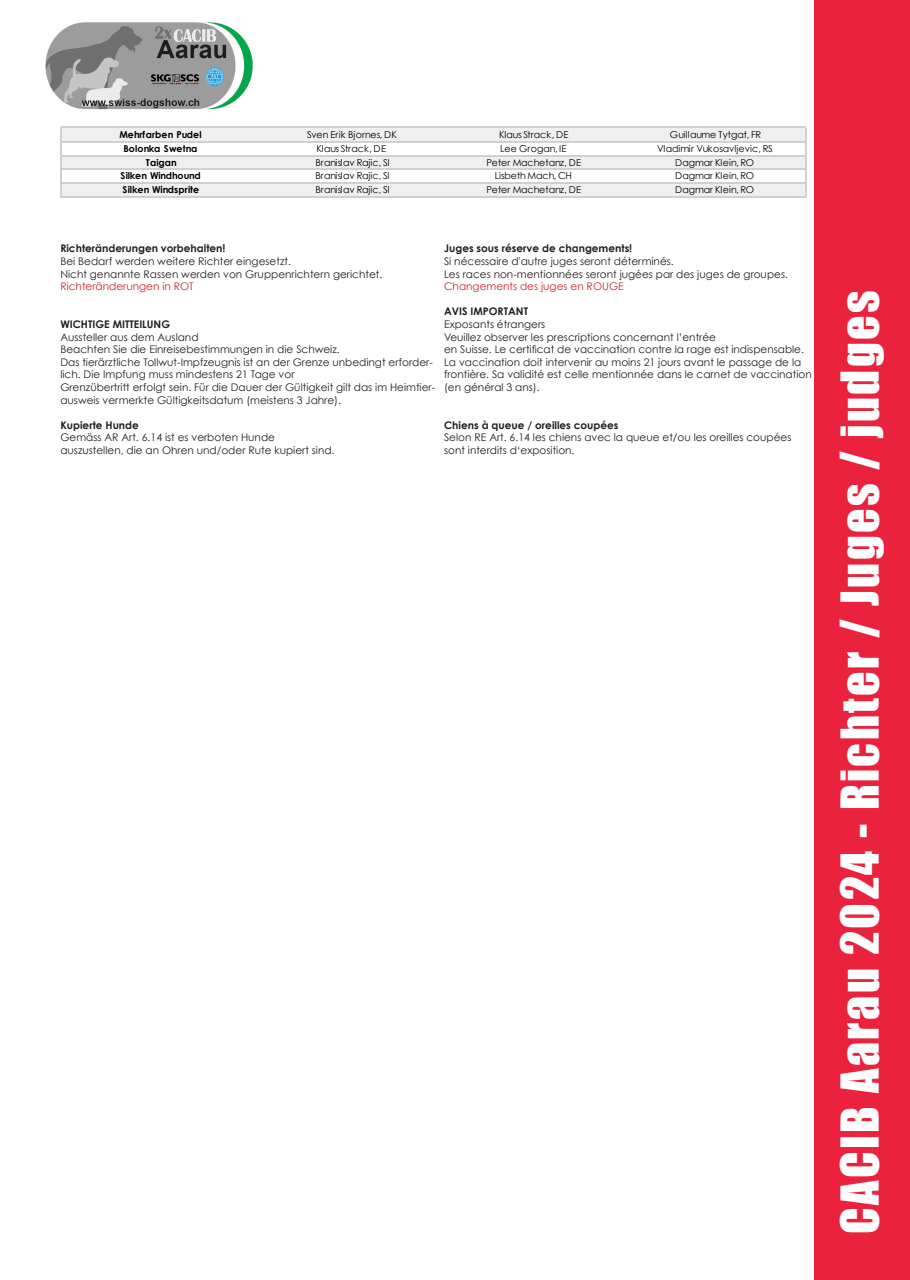
<style>
.page{position:relative;width:910px;height:1280px;background:#fff}
.page>*{position:absolute;margin:0;border:0;box-sizing:border-box;transform-origin:0 0}
.t1{font:48px "Impact";letter-spacing:.05em;color:#fff}
.t2{font:10.5px/12.6px "Century Gothic";color:#231f20}
.t3{font:10.5px "Century Gothic";color:#d1232a}
.t4{font:700 10.5px "Century Gothic";color:#231f20}
.t5{font:9.45px "Century Gothic";letter-spacing:-.005em;color:#000}
.t6{font:700 9.45px "Century Gothic";letter-spacing:.005em;color:#000}
.t7{font:700 9.45px "Century Gothic";letter-spacing:-.015em;color:#000}
.t8{font:9.45px "Century Gothic";letter-spacing:.015em;color:#000}
.s1{font-weight:700}
</style>
<div class="page">
<div style="left:814px;top:0;width:96px;height:1280px;background:#ea223d"></div>
<img style="left:45px;top:22px;width:208px;height:88px">
<div style="left:61px;top:128px;width:745px;height:15px;background:#efefef"></div>
<svg style="left:61px;top:156px;width:744px;height:13px;fill:#efefef"></svg>
<div style="left:61px;top:183px;width:745px;height:14px;background:#efefef"></div>
<hr style="left:60px;top:127px;width:1px;height:70px;background:#d0d0d0">
<hr style="left:805px;top:128px;width:1px;height:69px;background:#d0d0d0">
<hr style="left:61px;top:127px;width:745px;height:1px;background:#d0d0d0">
<hr style="left:61px;top:141px;width:745px;height:2px;background:#d0d0d0">
<hr style="left:61px;top:155px;width:745px;height:1px;background:#d0d0d0">
<hr style="left:61px;top:169px;width:745px;height:1px;background:#d0d0d0">
<hr style="left:61px;top:183px;width:745px;height:1px;background:#d0d0d0">
<hr style="left:61px;top:196px;width:745px;height:1px;background:#d0d0d0">
<p class="t6" style="left:119px;top:128px;width:84px">Mehrfarben Pudel</p>
<p class="t8" style="left:307px;top:128px;width:91px">Sven Erik Bjornes, DK</p>
<p class="t5" style="left:499px;top:128px;width:71px">Klaus Strack, DE</p>
<p class="t5" style="left:670px;top:128px;width:93px">Guillaume Tytgat, FR</p>
<p class="t7" style="left:124px;top:141px;width:75px">Bolonka Swetna</p>
<p class="t5" style="left:317px;top:142px;width:71px">Klaus Strack, DE</p>
<p class="t5" style="left:500px;top:142px;width:68px">Lee Grogan, IE</p>
<p class="t5" style="left:657px;top:142px;width:117px">Vladimir Vukosavljevic, RS</p>
<p class="t6" style="left:146px;top:155px;width:32px">Taigan</p>
<p class="t5" style="left:316px;top:156px;width:75px">Branislav Rajic, SI</p>
<p class="t5" style="left:486px;top:156px;width:96px">Peter Machetanz, DE</p>
<p class="t5" style="left:675px;top:156px;width:80px">Dagmar Klein, RO</p>
<p class="t7" style="left:120px;top:169px;width:82px">Silken Windhound</p>
<p class="t5" style="left:316px;top:169px;width:75px">Branislav Rajic, SI</p>
<p class="t5" style="left:495px;top:169px;width:79px">Lisbeth Mach, CH</p>
<p class="t5" style="left:675px;top:169px;width:80px">Dagmar Klein, RO</p>
<p class="t6" style="left:123px;top:183px;width:78px">Silken Windsprite</p>
<p class="t5" style="left:316px;top:183px;width:75px">Branislav Rajic, SI</p>
<p class="t5" style="left:486px;top:183px;width:96px">Peter Machetanz, DE</p>
<p class="t5" style="left:675px;top:183px;width:80px">Dagmar Klein, RO</p>
<p class="t2" style="left:60px;top:242px;width:323px"><span class="s1">Richteränderungen vorbehalten!<br></span>Bei Bedarf werden weitere Richter eingesetzt.<br>Nicht genannte Rassen werden von Gruppenrichtern gerichtet.</p>
<p class="t3" style="left:60px;top:280px;width:135px">Richteränderungen in ROT</p>
<p class="t2" style="left:60px;top:318px;width:376px"><span class="s1">WICHTIGE MITTEILUNG<br></span>Aussteller aus dem Ausland<br>Beachten Sie die Einreisebestimmungen in die Schweiz.<br>Das tierärztliche Tollwut-Impfzeugnis ist an der Grenze unbedingt erforder&shy;lich. Die Impfung muss mindestens 21 Tage vor<br>Grenzübertritt erfolgt sein. Für die Dauer der Gültigkeit gilt das im Heimtier&shy;ausweis vermerkte Gültigkeitsdatum (meistens 3 Jahre).</p>
<p class="t2" style="left:60px;top:419px;width:216px"><span class="s1">Kupierte Hunde<br></span>Gemäss AR Art. 6.14 ist es verboten Hunde</p>
<p class="t2" style="left:60px;top:444px;width:276px">auszustellen, die an Ohren und/oder Rute kupiert sind.</p>
<p class="t2" style="left:444px;top:242px;width:345px"><span class="s1">Juges sous réserve de changements!<br></span>Si nécessaire d'autre juges seront déterminés.<br>Les races non-mentionnées seront jugées par des juges de groupes.</p>
<p class="t3" style="left:444px;top:280px;width:181px">Changements des juges en ROUGE</p>
<p class="t4" style="left:444px;top:305px;width:85px">AVIS IMPORTANT</p>
<p class="t2" style="left:444px;top:318px;width:273px">Exposants étrangers<br>Veuillez observer les prescriptions concernant l’entrée</p>
<p class="t2" style="left:444px;top:343px;width:369px">en Suisse. Le certificat de vaccination contre la rage est indispensable.<br>La vaccination doit intervenir au moins 21 jours avant le passage de la frontière. Sa validité est celle mentionnée dans le carnet de vaccination (en général 3 ans).</p>
<p class="t2" style="left:444px;top:419px;width:349px"><span class="s1">Chiens à queue / oreilles coupées<br></span>Selon RE Art. 6.14 les chiens avec la queue et/ou les oreilles coupées sont interdits d‘exposition.</p>
<h1 class="t1" style="left:823px;top:1234px;width:945px;rotate:-90deg">CACIB Aarau 2024 - Richter / Juges / judges</h1>
</div>
